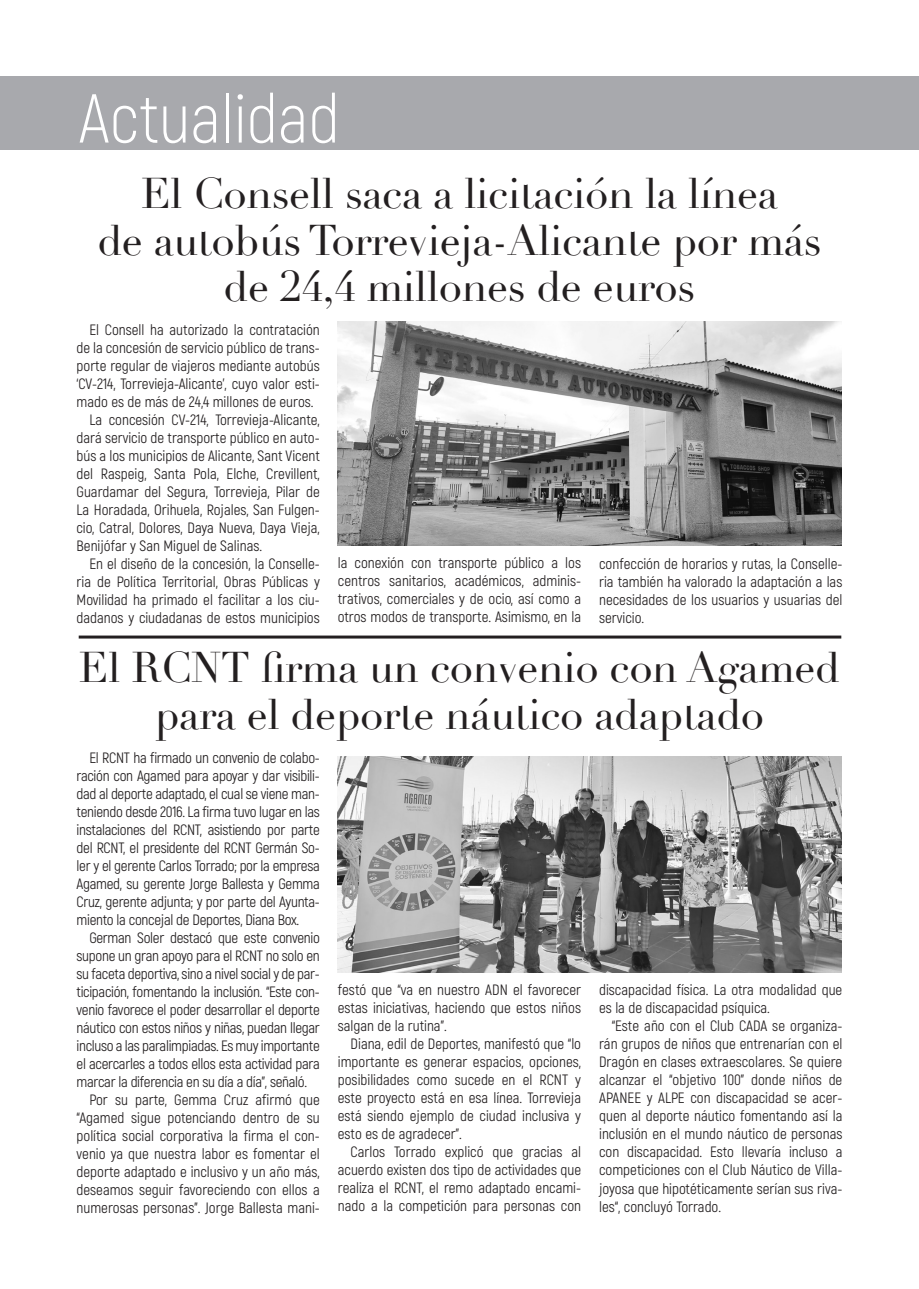
<style>
.page{position:relative;width:919px;height:1289px;background:#fff}
.page>*{position:absolute;margin:0;border:0;box-sizing:border-box;transform-origin:0 0}
.t1{font:300 69px "Akrobat";color:#fff}
.t2{font:42px/46.5px "Didot";letter-spacing:-.01em;color:#231f20;text-align:center}
.t3{font:15px/18px "Akrobat";color:#231f20;text-align:justify}
.t4{font:15px "Akrobat";letter-spacing:-.02em;color:#231f20}
</style>
<div class="page">
<div style="left:0;top:77px;width:918px;height:73px;background:#a8a9ad"></div>
<img style="left:338px;top:321px;width:503px;height:224px">
<img style="left:338px;top:756px;width:503px;height:216px">
<hr style="left:79px;top:635px;width:762px;height:3px;background:#231f20">
<p class="t1" style="left:79px;top:78px;width:262px">Actualidad</p>
<h2 class="t2" style="left:97px;top:171px;width:725px">El Consell saca a licitación la línea<br>de autobús Torrevieja-Alicante por más de 24,4 millones de euros</h2>
<p class="t3" style="left:89px;top:321px;width:232px">El Consell ha autorizado la contratación</p>
<p class="t3" style="left:77px;top:339px;width:245px">de la concesión de servicio público de trans-</p>
<p class="t3" style="left:77px;top:357px;width:245px">porte regular de viajeros mediante autobús</p>
<p class="t3" style="left:77px;top:375px;width:245px">‘CV-214, Torrevieja-Alicante’, cuyo valor esti-</p>
<p class="t3" style="left:77px;top:393px;width:238px">mado es de más de 24,4 millones de euros.</p>
<p class="t3" style="left:89px;top:411px;width:232px">La concesión CV-214, Torrevieja-Alicante,</p>
<p class="t3" style="left:77px;top:429px;width:245px">dará servicio de transporte público en auto-</p>
<p class="t3" style="left:77px;top:447px;width:245px">bús a los municipios de Alicante, Sant Vicent</p>
<p class="t3" style="left:77px;top:465px;width:245px">del Raspeig, Santa Pola, Elche, Crevillent,</p>
<p class="t3" style="left:77px;top:483px;width:245px">Guardamar del Segura, Torrevieja, Pilar de</p>
<p class="t3" style="left:77px;top:501px;width:245px">La Horadada, Orihuela, Rojales, San Fulgen-</p>
<p class="t3" style="left:77px;top:519px;width:245px">cio, Catral, Dolores, Daya Nueva, Daya Vieja,</p>
<p class="t3" style="left:77px;top:537px;width:187px">Benijófar y San Miguel de Salinas.</p>
<p class="t3" style="left:89px;top:555px;width:232px">En el diseño de la concesión, la Conselle-</p>
<p class="t3" style="left:77px;top:573px;width:245px">ria de Política Territorial, Obras Públicas y</p>
<p class="t3" style="left:77px;top:591px;width:245px">Movilidad ha primado el facilitar a los ciu-</p>
<p class="t3" style="left:77px;top:609px;width:245px">dadanos y ciudadanas de estos municipios</p>
<p class="t3" style="left:338px;top:554px;width:245px">la conexión con transporte público a los centros sanitarios, académicos, adminis&shy;trativos, comerciales y de ocio, así como a otros modos de transporte. Asimismo, en la</p>
<p class="t3" style="left:599px;top:555px;width:245px">confección de horarios y rutas, la Conselle&shy;ria también ha valorado la adaptación a las necesidades de los usuarios y usuarias del servicio.</p>
<h2 class="t2" style="left:79px;top:645px;width:762px">El RCNT firma un convenio con Agamed para el deporte náutico adaptado</h2>
<p class="t3" style="left:77px;top:748px;width:245px;text-indent:13px">El RCNT ha firmado un convenio de colabo&shy;ración con Agamed para apoyar y dar visibili&shy;dad al deporte adaptado, el cual se viene man&shy;teniendo desde 2016. La firma tuvo lugar en las instalaciones del RCNT, asistiendo por parte del RCNT, el presidente del RCNT Germán So&shy;ler y el gerente Carlos Torrado; por la empresa Agamed, su gerente Jorge Ballesta y Gemma Cruz, gerente adjunta; y por parte del Ayunta&shy;miento la concejal de Deportes, Diana Box.</p>
<p class="t4" style="left:89px;top:928px;width:232px">German Soler destacó que este convenio</p>
<p class="t4" style="left:77px;top:946px;width:245px">supone un gran apoyo para el RCNT no solo en</p>
<p class="t4" style="left:77px;top:964px;width:245px">su faceta deportiva, sino a nivel social y de par-</p>
<p class="t4" style="left:77px;top:982px;width:245px">ticipación, fomentando la inclusión. “Este con-</p>
<p class="t4" style="left:77px;top:1000px;width:245px">venio favorece el poder desarrollar el deporte</p>
<p class="t4" style="left:77px;top:1018px;width:245px">náutico con estos niños y niñas, puedan llegar</p>
<p class="t4" style="left:77px;top:1036px;width:245px">incluso a las paralimpiadas. Es muy importante</p>
<p class="t4" style="left:77px;top:1054px;width:245px">el acercarles a todos ellos esta actividad para</p>
<p class="t4" style="left:77px;top:1072px;width:232px">marcar la diferencia en su día a día”, señaló.</p>
<p class="t3" style="left:89px;top:1090px;width:232px">Por su parte, Gemma Cruz afirmó que</p>
<p class="t3" style="left:77px;top:1108px;width:245px">“Agamed sigue potenciando dentro de su</p>
<p class="t3" style="left:77px;top:1126px;width:245px">política social corporativa la firma el con-</p>
<p class="t3" style="left:77px;top:1144px;width:245px">venio ya que nuestra labor es fomentar el</p>
<p class="t3" style="left:77px;top:1162px;width:245px">deporte adaptado e inclusivo y un año más,</p>
<p class="t3" style="left:77px;top:1180px;width:245px">deseamos seguir favoreciendo con ellos a</p>
<p class="t3" style="left:77px;top:1198px;width:245px">numerosas personas”. Jorge Ballesta mani-</p>
<p class="t3" style="left:338px;top:980px;width:245px">festó que “va en nuestro ADN el favorecer estas iniciativas, haciendo que estos niños salgan de la rutina”.</p>
<p class="t3" style="left:338px;top:1034px;width:245px;text-indent:13px">Diana, edil de Deportes, manifestó que “lo importante es generar espacios, opciones, posibilidades como sucede en el RCNT y este proyecto está en esa línea. Torrevieja está siendo ejemplo de ciudad inclusiva y esto es de agradecer”.</p>
<p class="t3" style="left:338px;top:1142px;width:245px;text-indent:13px">Carlos Torrado explicó que gracias al acuerdo existen dos tipo de actividades que realiza el RCNT, el remo adaptado encami&shy;nado a la competición para personas con</p>
<p class="t3" style="left:599px;top:981px;width:245px">discapacidad física. La otra modalidad que es la de discapacidad psíquica.</p>
<p class="t3" style="left:599px;top:1017px;width:245px;text-indent:13px">“Este año con el Club CADA se organiza&shy;rán grupos de niños que entrenarían con el Dragón en clases extraescolares. Se quiere alcanzar el “objetivo 100” donde niños de APANEE y ALPE con discapacidad se acer&shy;quen al deporte náutico fomentando así la inclusión en el mundo náutico de personas con discapacidad. Esto llevaría incluso a competiciones con el Club Náutico de Villa&shy;joyosa que hipotéticamente serían sus riva&shy;les“, concluyó Torrado.</p>
</div>
